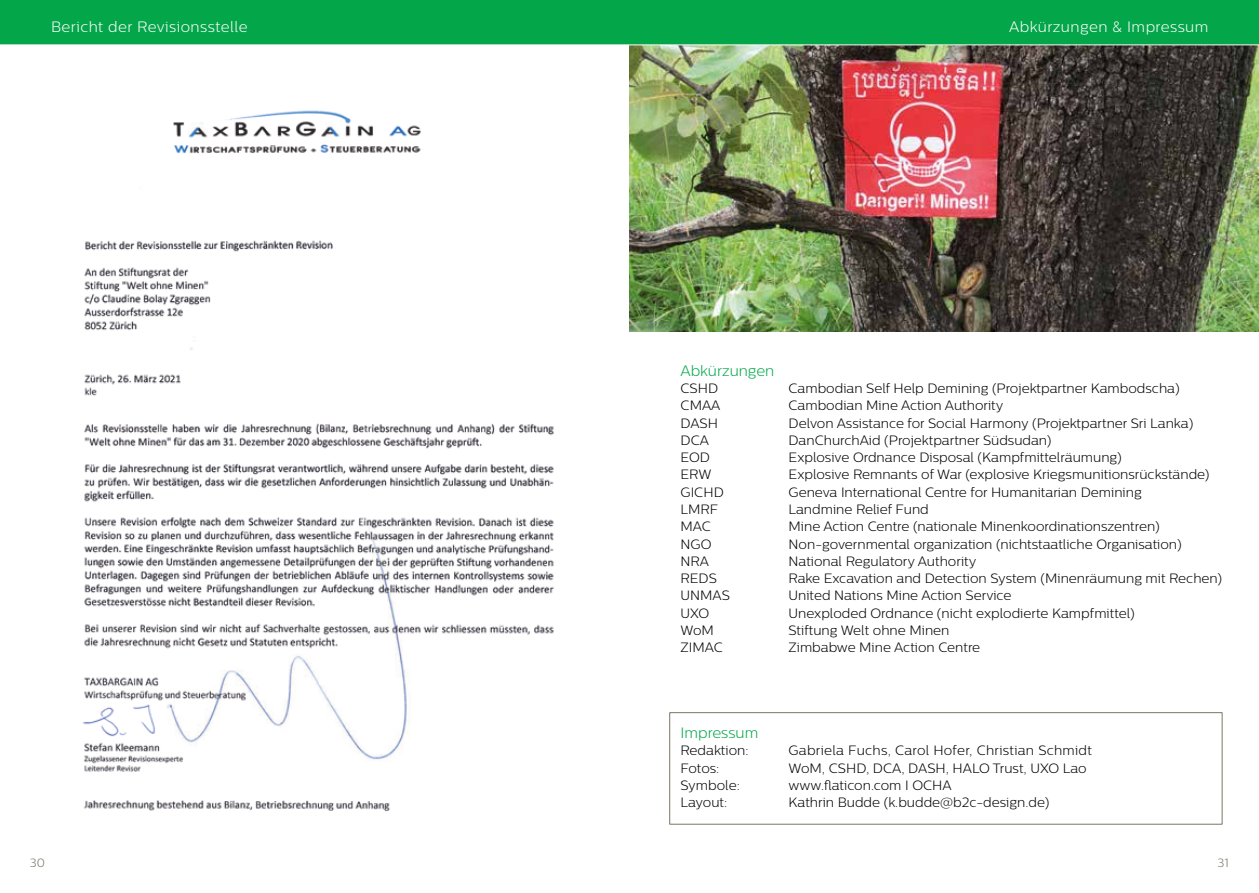
<style>
.page{position:relative;width:1259px;height:893px;background:#fff}
.page>*{position:absolute;margin:0;border:0;box-sizing:border-box;transform-origin:0 0}
.t1{font:300 15px "Centrale Sans";letter-spacing:.03em;color:#fff}
.t2{font:300 15px "Centrale Sans";color:#04a64a}
.t3{font:300 13.5px "Centrale Sans";color:#000}
.t4{font:300 13.5px "Centrale Sans";letter-spacing:.02em;color:#000}
.t5{font:300 12px "Centrale Sans";color:#797765}
</style>
<div class="page">
<div style="left:669px;top:712px;width:553px;height:113px;border:1px solid #797765"></div>
<img style="left:629px;top:45px;width:630px;height:286px">
<img style="left:82px;top:110px;width:472px;height:702px">
<div style="left:0;top:0;width:1259px;height:45px;background:#04a64a"></div>
<p class="t1" style="left:51px;top:19px;width:198px">Bericht der Revisionsstelle</p>
<p class="t1" style="left:1009px;top:19px;width:201px">Abkürzungen &amp; Impressum</p>
<p class="t2" style="left:680px;top:362px;width:95px">Abkürzungen</p>
<p class="t3" style="left:680px;top:381px;width:39px">CSHD</p>
<p class="t3" style="left:788px;top:381px;width:392px">Cambodian Self Help Demining (Projektpartner Kambodscha)</p>
<p class="t3" style="left:680px;top:398px;width:41px">CMAA</p>
<p class="t3" style="left:788px;top:398px;width:216px">Cambodian Mine Action Authority</p>
<p class="t3" style="left:680px;top:415px;width:39px">DASH</p>
<p class="t3" style="left:788px;top:415px;width:406px">Delvon Assistance for Social Harmony (Projektpartner Sri Lanka)</p>
<p class="t3" style="left:680px;top:433px;width:30px">DCA</p>
<p class="t3" style="left:788px;top:433px;width:264px">DanChurchAid (Projektpartner Südsudan)</p>
<p class="t3" style="left:680px;top:450px;width:31px">EOD</p>
<p class="t3" style="left:788px;top:450px;width:335px">Explosive Ordnance Disposal (Kampfmittelräumung)</p>
<p class="t3" style="left:680px;top:467px;width:33px">ERW</p>
<p class="t3" style="left:788px;top:467px;width:422px">Explosive Remnants of War (explosive Kriegsmunitionsrückstände)</p>
<p class="t3" style="left:680px;top:484px;width:45px">GICHD</p>
<p class="t3" style="left:788px;top:484px;width:355px">Geneva International Centre for Humanitarian Demining</p>
<p class="t3" style="left:680px;top:502px;width:39px">LMRF</p>
<p class="t3" style="left:788px;top:502px;width:142px">Landmine Relief Fund</p>
<p class="t3" style="left:680px;top:519px;width:32px">MAC</p>
<p class="t3" style="left:788px;top:519px;width:373px">Mine Action Centre (nationale Minenkoordinationszentren)</p>
<p class="t3" style="left:680px;top:536px;width:32px">NGO</p>
<p class="t3" style="left:788px;top:536px;width:394px">Non-governmental organization (nichtstaatliche Organisation)</p>
<p class="t3" style="left:680px;top:553px;width:30px">NRA</p>
<p class="t3" style="left:788px;top:553px;width:189px">National Regulatory Authority</p>
<p class="t3" style="left:680px;top:571px;width:38px">REDS</p>
<p class="t3" style="left:788px;top:571px;width:435px">Rake Excavation and Detection System (Minenräumung mit Rechen)</p>
<p class="t3" style="left:680px;top:588px;width:51px">UNMAS</p>
<p class="t3" style="left:788px;top:588px;width:224px">United Nations Mine Action Service</p>
<p class="t3" style="left:680px;top:605px;width:30px">UXO</p>
<p class="t3" style="left:788px;top:605px;width:348px">Unexploded Ordnance (nicht explodierte Kampfmittel)</p>
<p class="t3" style="left:680px;top:622px;width:35px">WoM</p>
<p class="t3" style="left:788px;top:622px;width:162px">Stiftung Welt ohne Minen</p>
<p class="t3" style="left:680px;top:640px;width:44px">ZIMAC</p>
<p class="t3" style="left:788px;top:640px;width:193px">Zimbabwe Mine Action Centre</p>
<p class="t2" style="left:680px;top:724px;width:79px">Impressum</p>
<p class="t3" style="left:680px;top:743px;width:69px">Redaktion:</p>
<p class="t4" style="left:788px;top:743px;width:305px">Gabriela Fuchs, Carol Hofer, Christian Schmidt</p>
<p class="t3" style="left:680px;top:760px;width:40px">Fotos:</p>
<p class="t3" style="left:788px;top:760px;width:299px">WoM, CSHD, DCA, DASH, HALO Trust, UXO Lao</p>
<p class="t3" style="left:680px;top:778px;width:61px">Symbole:</p>
<p class="t3" style="left:788px;top:778px;width:165px">www.flaticon.com I OCHA</p>
<p class="t3" style="left:680px;top:795px;width:48px">Layout:</p>
<p class="t3" style="left:788px;top:795px;width:262px">Kathrin Budde (k.budde@b2c-design.de)</p>
<p class="t5" style="left:30px;top:856px;width:17px">30</p>
<p class="t5" style="left:1217px;top:856px;width:13px">31</p>
</div>
